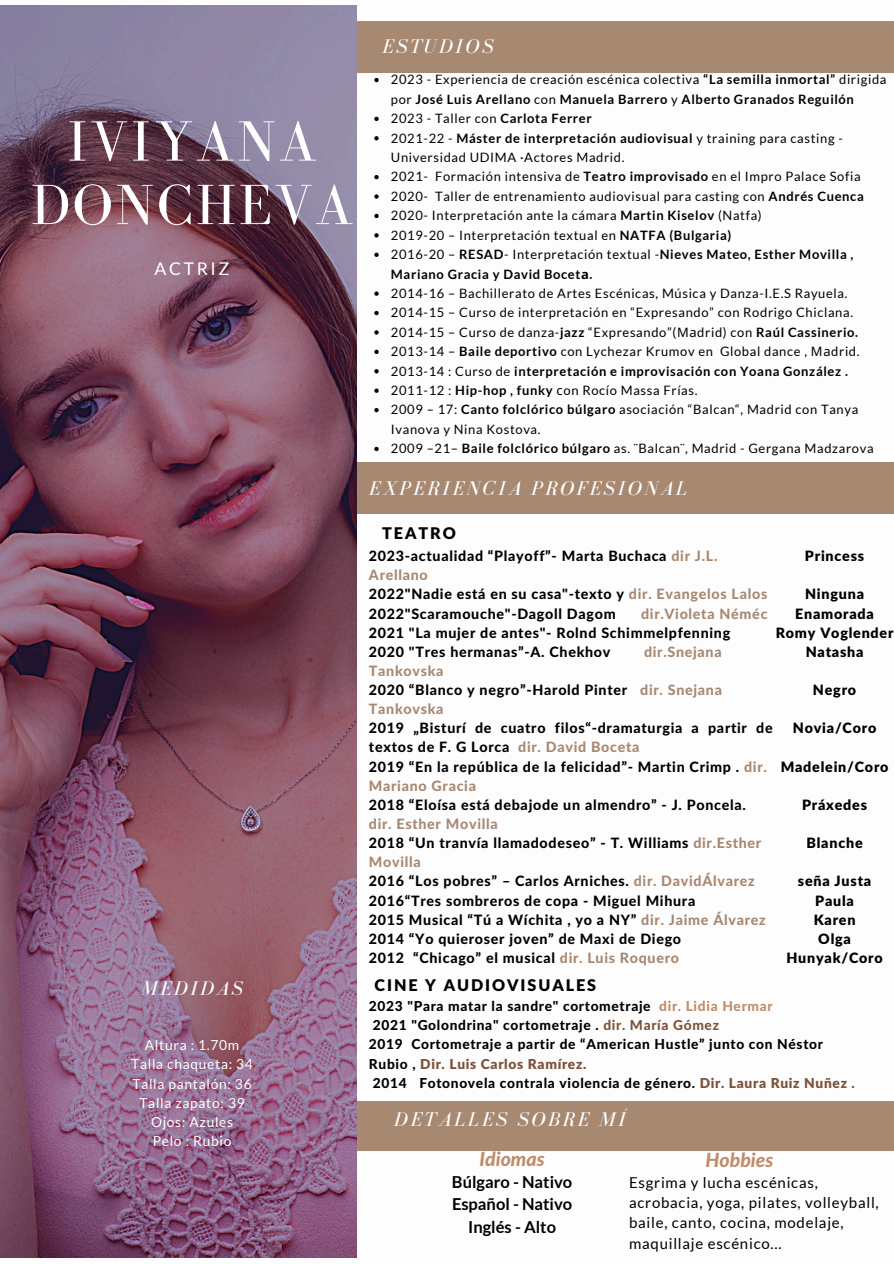
<style>
.page{position:relative;width:894px;height:1264px;background:#fff}
.page>*{position:absolute;margin:0;border:0;box-sizing:border-box;transform-origin:0 0}
.t1{font:58.35px/63.4px "Bodoni FLF";letter-spacing:.05em;color:#fff;text-align:center}
.t2{font:italic 20.4px "Bodoni FLF";letter-spacing:.115em;color:#fff}
.t3{font:italic 20.25px "Bodoni FLF";letter-spacing:.115em;color:#fff}
.t4{font:italic 800 19.5px "Lato";color:#c08c6b}
.t5{font:17.55px "Lato";letter-spacing:.15em;color:#fff}
.t6{font:700 16.5px/22.5px "Lato";color:#000;text-align:center}
.t7{font:900 16.05px "Lato Latin";letter-spacing:.12em;color:#000}
.t8{font:15px/20.2px "Lato";letter-spacing:.05em;color:#000}
.t9{font:800 14.25px/19.2px "Lato Latin";letter-spacing:.05em;color:#000}
.t10{font:900 14.25px "Lato Latin";letter-spacing:.055em;color:#000}
.t11{font:800 14.25px "Lato Latin";letter-spacing:.05em;color:#a78871}
.t12{font:13.8px "Lato";letter-spacing:.05em;color:#fff}
.t13{font:800 13.65px/19.2px "Lato Latin";letter-spacing:.05em;color:#000}
.t14{font:12.9px/19.4px "Lato";letter-spacing:.05em;color:#000}
.t15{font:700 12.9px/19.4px "Lato";letter-spacing:.05em;color:#000}
.s1{font-weight:400}
.s2{font-weight:700}
.s3{font-family:"Noto Sans"}
.s4{color:#a78871}
.s5{color:#c08c6b}
.s6{color:#7c533b}
.s7{font-weight:900;color:#7c533b}
</style>
<div class="page">
<img style="left:0;top:6px;width:357px;height:1251px">
<div style="left:357px;top:1101px;width:536px;height:49px;background:#a78871"></div>
<div style="left:357px;top:21px;width:536px;height:52px;background:#a78871"></div>
<div style="left:357px;top:462px;width:536px;height:52px;background:#a78871"></div>
<svg style="left:374px;top:78px;width:4px;height:4px"></svg>
<svg style="left:374px;top:117px;width:4px;height:4px"></svg>
<svg style="left:374px;top:136px;width:4px;height:4px"></svg>
<svg style="left:374px;top:175px;width:4px;height:4px"></svg>
<svg style="left:374px;top:194px;width:4px;height:5px"></svg>
<svg style="left:374px;top:214px;width:4px;height:4px"></svg>
<svg style="left:374px;top:233px;width:4px;height:4px"></svg>
<svg style="left:374px;top:253px;width:4px;height:4px"></svg>
<svg style="left:374px;top:291px;width:4px;height:5px"></svg>
<svg style="left:374px;top:311px;width:4px;height:4px"></svg>
<svg style="left:374px;top:330px;width:4px;height:4px"></svg>
<svg style="left:374px;top:350px;width:4px;height:4px"></svg>
<svg style="left:374px;top:369px;width:4px;height:4px"></svg>
<svg style="left:374px;top:388px;width:4px;height:5px"></svg>
<svg style="left:374px;top:408px;width:4px;height:4px"></svg>
<svg style="left:374px;top:447px;width:4px;height:4px"></svg>
<p class="t1" style="left:31px;top:109px;width:324px">IVIYANA<br>DONCHEVA</p>
<p class="t5" style="left:154px;top:258px;width:76px">ACTRIZ</p>
<p class="t3" style="left:141px;top:977px;width:103px">MEDIDAS</p>
<p class="t12" style="left:145px;top:1036px;width:96px">Altura : 1.70m</p>
<p class="t12" style="left:131px;top:1055px;width:123px">Talla chaqueta: 34</p>
<p class="t12" style="left:132px;top:1074px;width:121px">Talla pantalón: 36</p>
<p class="t12" style="left:139px;top:1094px;width:107px">Talla zapato: 39</p>
<p class="t12" style="left:151px;top:1113px;width:84px">Ojos: Azules</p>
<p class="t12" style="left:153px;top:1132px;width:80px">Pelo : Rubio</p>
<h2 class="t2" style="left:382px;top:35px;width:113px">ESTUDIOS</h2>
<p class="t15" style="left:391px;top:70px;width:497px"><span class="s1">2023 - Experiencia de creación escénica colectiva</span> “La semilla inmortal” <span class="s1">dirigida por</span> José Luis Arellano <span class="s1">con</span> Manuela Barrero <span class="s1">y</span> Alberto Granados Reguilón</p>
<h2 class="t14" style="left:391px;top:108px;width:202px">2023 - Taller con <span class="s2">Carlota Ferrer</span></h2>
<h6 class="t14" style="left:391px;top:128px;width:453px">2021-22 - <span class="s2">Máster de interpretación audiovisual</span> y training para casting -<br>Universidad UDIMA ·Actores Madrid.</h6>
<p class="t14" style="left:391px;top:167px;width:471px">2021- Formación intensiva de <span class="s2">Teatro improvisado</span> en el Impro Palace Sofia</p>
<p class="t14" style="left:391px;top:186px;width:474px">2020- Taller de entrenamiento audiovisual para casting con <span class="s2">Andrés Cuenca</span></p>
<p class="t14" style="left:391px;top:205px;width:372px">2020- Interpretación ante la cámara <span class="s2">Martin Kiselov</span> (Natfa)</p>
<p class="t14" style="left:391px;top:225px;width:342px">2019-20 – Interpretación textual en <span class="s2">NATFA (Bulgaria)</span></p>
<p class="t15" style="left:391px;top:244px;width:464px"><span class="s1">2016-20 –</span> RESAD<span class="s1">- Interpretación textual -</span>Nieves Mateo, Esther Movilla ,<br>Mariano Gracia y David Bocet<span class="s3">а</span>.</p>
<p class="t14" style="left:391px;top:283px;width:458px">2014-16 – Bachillerato de Artes Escénicas, Música y Danza-I.E.S Rayuela.</p>
<p class="t14" style="left:391px;top:303px;width:463px">2014-15 – Curso de interpretación en “Expresando” con Rodrigo Chiclana.</p>
<p class="t14" style="left:391px;top:322px;width:468px">2014-15 – Curso de danza-<span class="s2">jazz</span> “Expresando”(<span class="s3">Ма</span>drid) con <span class="s2">Raúl Cassinerio.</span></p>
<p class="t14" style="left:391px;top:341px;width:470px">2013-14 – <span class="s2">Baile deportivo</span> con Lychezar Krumov en Global dance , <span class="s3">Ма</span>drid.</p>
<p class="t15" style="left:391px;top:361px;width:458px"><span class="s1">2013-14 : Curso de</span> interpretación e improvisación con Yoana González .</p>
<p class="t14" style="left:391px;top:380px;width:308px">2011-12 : <span class="s2">Hip-hop , funky</span> <span class="s3">с</span>on Rocío Massa Frías.</p>
<p class="t14" style="left:391px;top:400px;width:468px">2009 – 17: <span class="s2">Canto folclórico búlgaro</span> asociación “Balcan“, Madrid con Tanya<br>Ivanova y Nina Kostova.</p>
<p class="t14" style="left:391px;top:438px;width:484px">2009 –21– <span class="s2">Baile folclórico búlgaro</span> as. ¨Balcan¨, Madrid - Gergana Madzarova</p>
<p class="t2" style="left:369px;top:477px;width:320px">EXPERIENCIA PROFESIONAL</p>
<p class="t7" style="left:382px;top:526px;width:75px">TEATRO</p>
<p class="t9" style="left:369px;top:547px;width:350px">2023-actualidad “Playoff”- Marta Buchaca <span class="s4">dir J.L.<br>Arellano</span></p>
<p class="t9" style="left:369px;top:585px;width:400px">2022"Nadie está en su casa"-texto y <span class="s4">dir. Evangelos Lalos</span></p>
<p class="t9" style="left:369px;top:604px;width:248px">2022"Scaramouche"-Dagoll Dagom</p>
<p class="t11" style="left:641px;top:607px;width:128px">dir.Violeta Néméc</p>
<p class="t9" style="left:369px;top:623px;width:363px">2021 "La mujer de antes"- Rolnd Schimmelpfenning</p>
<p class="t9" style="left:369px;top:643px;width:243px">2020 "Tres hermanas”-A. Chekhov</p>
<p class="t11" style="left:644px;top:645px;width:79px">dir.Snejana</p>
<p class="t11" style="left:369px;top:664px;width:76px">Tankovska</p>
<h2 class="t9" style="left:369px;top:681px;width:354px">2020 “Blanco y negro”-Harold Pinter <span class="s4">dir. Snejana<br>Tankovska</span></h2>
<p class="t9" style="left:369px;top:719px;width:405px">2019 „Bisturí de cuatro filos“-dramaturgia a partir de textos de F. G Lorca <span class="s4">dir. David Boceta</span></p>
<p class="t9" style="left:369px;top:757px;width:399px">2019 “En la república de la felicidad”- Martin Crimp . <span class="s4">dir.<br>Mariano Gracia</span></p>
<p class="t9" style="left:369px;top:796px;width:378px">2018 “Eloísa está debajode un almendro” - J. Poncela. <span class="s4">dir. Esther Movilla</span></p>
<p class="t9" style="left:369px;top:834px;width:394px">2018 “Un tranvía llamadodeseo” - T. Williams <span class="s4">dir.Esther<br>Movilla</span></p>
<p class="t9" style="left:369px;top:872px;width:387px">2016 “Los pobres” – Carlos Arniches. <span class="s4">dir. DavidÁlvarez</span></p>
<p class="t9" style="left:369px;top:891px;width:328px">2016“Tres sombreros de copa - Miguel Mihura</p>
<p class="t9" style="left:369px;top:910px;width:398px">2015 Musical “Tú a Wíchita , yo a NY” <span class="s4">dir. Jaime Álvarez</span></p>
<p class="t9" style="left:369px;top:929px;width:313px">2014 “Yo quieroser joven” de Maxi de Diego</p>
<p class="t9" style="left:369px;top:949px;width:311px">2012 “Chicago” el musical <span class="s4">dir. Luis Roquero</span></p>
<p class="t10" style="left:804px;top:549px;width:61px">Princess</p>
<p class="t10" style="left:804px;top:588px;width:60px">Ninguna</p>
<p class="t10" style="left:795px;top:607px;width:80px">Enamorada</p>
<p class="t10" style="left:775px;top:626px;width:119px">Romy Voglender</p>
<p class="t10" style="left:805px;top:645px;width:59px">Natasha</p>
<p class="t10" style="left:812px;top:683px;width:45px">Negro</p>
<p class="t10" style="left:792px;top:722px;width:85px">Novia/Coro</p>
<p class="t10" style="left:780px;top:760px;width:109px">Madelein/Coro</p>
<h6 class="t10" style="left:801px;top:798px;width:66px">Práxedes</h6>
<p class="t10" style="left:806px;top:836px;width:58px">Blanche</p>
<p class="t10" style="left:797px;top:875px;width:75px">seña Justa</p>
<p class="t10" style="left:815px;top:894px;width:40px">Paula</p>
<p class="t10" style="left:813px;top:913px;width:43px">Karen</p>
<h2 class="t10" style="left:818px;top:932px;width:34px">Olga</h2>
<h3 class="t10" style="left:786px;top:951px;width:98px">Hunyak/Coro</h3>
<p class="t7" style="left:374px;top:977px;width:223px">CINE Y AUDIOVISUALES</p>
<p class="t13" style="left:369px;top:997px;width:405px">2023 "Para matar la sandre" cortometraje <span class="s5">dir. Lidia Hermar</span></p>
<p class="t13" style="left:373px;top:1016px;width:347px">2021 "Golondrina" cortometraje . <span class="s6">dir. María Gómez</span></p>
<p class="t13" style="left:369px;top:1035px;width:455px">2019 Cortometraje a partir de “American Hustle” junto con Néstor<br>Rubio , <span class="s7">Dir. Luis Carlos Ramírez.</span></p>
<p class="t13" style="left:373px;top:1073px;width:483px">2014 Fotonovela contrala violencia de género. <span class="s7">Dir. Laura Ruiz Nuñez .</span></p>
<h1 class="t2" style="left:394px;top:1108px;width:233px">DETALLES SOBRE MÍ</h1>
<h3 class="t4" style="left:479px;top:1150px;width:67px">Idiomas</h3>
<h5 class="t4" style="left:705px;top:1151px;width:69px">Hobbies</h5>
<p class="t6" style="left:452px;top:1169px;width:122px">Búlgaro - Nativo<br>Español - Nativo<br>Inglés - Alto</p>
<h4 class="t8" style="left:629px;top:1171px;width:251px">Esgrima y lucha escénicas, acrobacia, yoga, pilates, volleyball, baile, canto, cocina, modelaje, maquillaje escénico...</h4>
</div>
